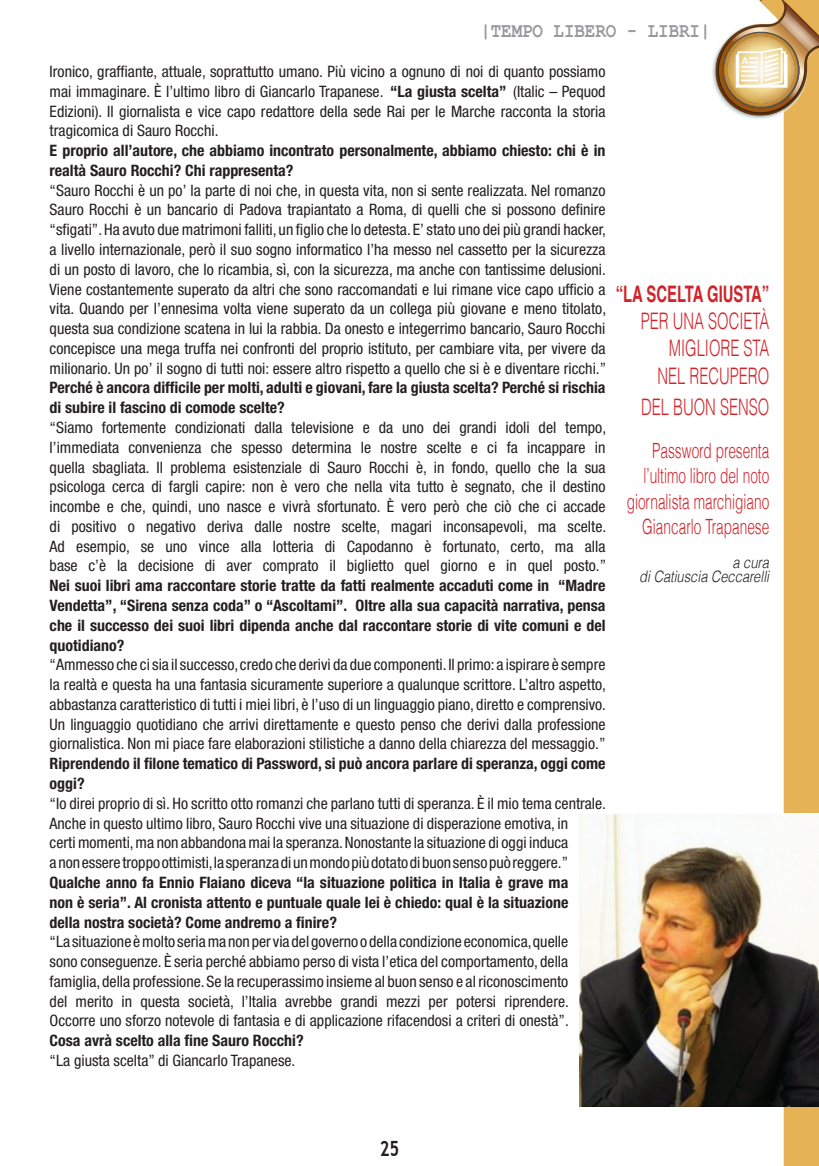
<style>
.page{position:relative;width:819px;height:1166px;background:#fff}
.page>*{position:absolute;margin:0;border:0;box-sizing:border-box;transform-origin:0 0}
.t1{font:300 22.75px/27.3px "Helvetica";color:#d1232a;text-align:right;scale:.65 1}
.t2{font:300 21px/25.2px "Helvetica";color:#d1232a;text-align:right;scale:.65 1}
.t3{font:700 21px "Courier New";color:#97999c;scale:.83 1}
.t4{font:700 21px "Trebuchet MS";color:#231f20;scale:.8 1}
.Normale{font:condensed 15.75px/19.8px "Helvetica Neue LT Std";color:#231f20;text-align:justify}
.Normale-2{font:700 condensed 15.75px/19.8px "Helvetica Neue LT Std";color:#231f20}
.Normale-3{font:italic 300 15.75px "Helvetica";color:#231f20;scale:.82 1}
.s1{font-weight:700}
</style>
<div class="page">
<svg style="left:783px;top:122px;width:36px;height:1044px;background:#e7bb6a"></svg>
<svg style="left:712px;top:0;width:107px;height:122px"></svg>
<img style="left:579px;top:814px;width:240px;height:292px">
<p class="t3" style="left:480px;top:18px;width:279px">|TEMPO LIBERO - LIBRI|</p>
<p class="Normale" style="left:50px;top:61px;width:557px">Ironico, graffiante, attuale, soprattutto umano. Più vicino a ognuno di noi di quanto possiamo mai immaginare. È l’ultimo libro di Giancarlo Trapanese. <span class="s1">“La giusta scelta”</span> (Italic – Pequod Edizioni). Il giornalista e vice capo redattore della sede Rai per le Marche racconta la storia tragicomica di Sauro Rocchi.</p>
<p class="Normale-2" style="left:50px;top:140px;width:557px">E proprio all’autore, che abbiamo incontrato personalmente, abbiamo chiesto: chi è in realtà Sauro Rocchi? Chi rappresenta?</p>
<p class="Normale" style="left:50px;top:180px;width:558px">“Sauro Rocchi è un po’ la parte di noi che, in questa vita, non si sente realizzata. Nel romanzo Sauro Rocchi è un bancario di Padova trapiantato a Roma, di quelli che si possono definire “sfigati”. Ha avuto due matrimoni falliti, un figlio che lo detesta. E’ stato uno dei più grandi hacker, a livello internazionale, però il suo sogno informatico l’ha messo nel cassetto per la sicurezza di un posto di lavoro, che lo ricambia, sì, con la sicurezza, ma anche con tantissime delusioni.<br>Viene costantemente superato da altri che sono raccomandati e lui rimane vice capo ufficio a vita. Quando per l’ennesima volta viene superato da un collega più giovane e meno titolato, questa sua condizione scatena in lui la rabbia. Da onesto e integerrimo bancario, Sauro Rocchi concepisce una mega truffa nei confronti del proprio istituto, per cambiare vita, per vivere da milionario. Un po’ il sogno di tutti noi: essere altro rispetto a quello che si è e diventare ricchi.” <span class="s1">Perché è ancora difficile per molti, adulti e giovani, fare la giusta scelta? Perché si rischia di subire il fascino di comode scelte?</span></p>
<p class="Normale" style="left:50px;top:417px;width:558px">“Siamo fortemente condizionati dalla televisione e da uno dei grandi idoli del tempo, l’immediata convenienza che spesso determina le nostre scelte e ci fa incappare in quella sbagliata. Il problema esistenziale di Sauro Rocchi è, in fondo, quello che la sua psicologa cerca di fargli capire: non è vero che nella vita tutto è segnato, che il destino incombe e che, quindi, uno nasce e vivrà sfortunato. È vero però che ciò che ci accade di positivo o negativo deriva dalle nostre scelte, magari inconsapevoli, ma scelte.<br>Ad esempio, se uno vince alla lotteria di Capodanno è fortunato, certo, ma alla base c’è la decisione di aver comprato il biglietto quel giorno e in quel posto.” <span class="s1">Nei suoi libri ama raccontare storie tratte da fatti realmente accaduti come in “Madre Vendetta”, “Sirena senza coda” o “Ascoltami”. Oltre alla sua capacità narrativa, pensa che il successo dei suoi libri dipenda anche dal raccontare storie di vite comuni e del quotidiano?</span></p>
<p class="Normale" style="left:50px;top:655px;width:558px">“Ammesso che ci sia il successo, credo che derivi da due componenti. Il primo: a ispirare è sempre la realtà e questa ha una fantasia sicuramente superiore a qualunque scrittore. L’altro aspetto, abbastanza caratteristico di tutti i miei libri, è l’uso di un linguaggio piano, diretto e comprensivo.<br>Un linguaggio quotidiano che arrivi direttamente e questo penso che derivi dalla professione giornalistica. Non mi piace fare elaborazioni stilistiche a danno della chiarezza del messaggio.” <span class="s1">Riprendendo il filone tematico di Password, si può ancora parlare di speranza, oggi come oggi?</span></p>
<p class="Normale" style="left:50px;top:793px;width:558px;text-align:left">“Io direi proprio di sì. Ho scritto otto romanzi che parlano tutti di speranza. È il mio tema centrale.<br>Anche in questo ultimo libro, Sauro Rocchi vive una situazione di disperazione emotiva, in<br>certi momenti, ma non abbandona mai la speranza. Nonostante la situazione di oggi induca<br>a non essere troppo ottimisti, la speranza di un mondo più dotato di buon senso può reggere.” <span class="s1">Qualche anno fa Ennio Flaiano diceva “la situazione politica in Italia è grave ma<br>non è seria”. Al cronista attento e puntuale quale lei è chiedo: qual è la situazione<br>della nostra società? Come andremo a finire?</span></p>
<p class="Normale" style="left:50px;top:932px;width:521px">“La situazione è molto seria ma non per via del governo o della condizione economica, quelle sono conseguenze. È seria perché abbiamo perso di vista l’etica del comportamento, della famiglia, della professione. Se la recuperassimo insieme al buon senso e al riconoscimento del merito in questa società, l’Italia avrebbe grandi mezzi per potersi riprendere.<br>Occorre uno sforzo notevole di fantasia e di applicazione rifacendosi a criteri di onestà”.<br><span class="s1">Cosa avrà scelto alla fine Sauro Rocchi?</span></p>
<p class="Normale" style="left:50px;top:1050px;width:247px">“La giusta scelta” di Giancarlo Trapanese.</p>
<p class="t1" style="left:616px;top:279px;width:237px"><span class="s1">“LA SCELTA GIUSTA”<br></span>PER UNA SOCIETÀ<br>MIGLIORE STA<br>NEL RECUPERO</p>
<p class="t1" style="left:641px;top:392px;width:199px">DEL BUON SENSO</p>
<p class="t2" style="left:626px;top:437px;width:221px">Password presenta l’ultimo libro del noto giornalista marchigiano<br>Giancarlo Trapanese</p>
<p class="Normale-3" style="left:732px;top:550px;width:46px">a cura</p>
<p class="Normale-3" style="left:639px;top:564px;width:160px">di Catiuscia Ceccarelli</p>
<p class="t4" style="left:380px;top:1135px;width:26px">25</p>
</div>
